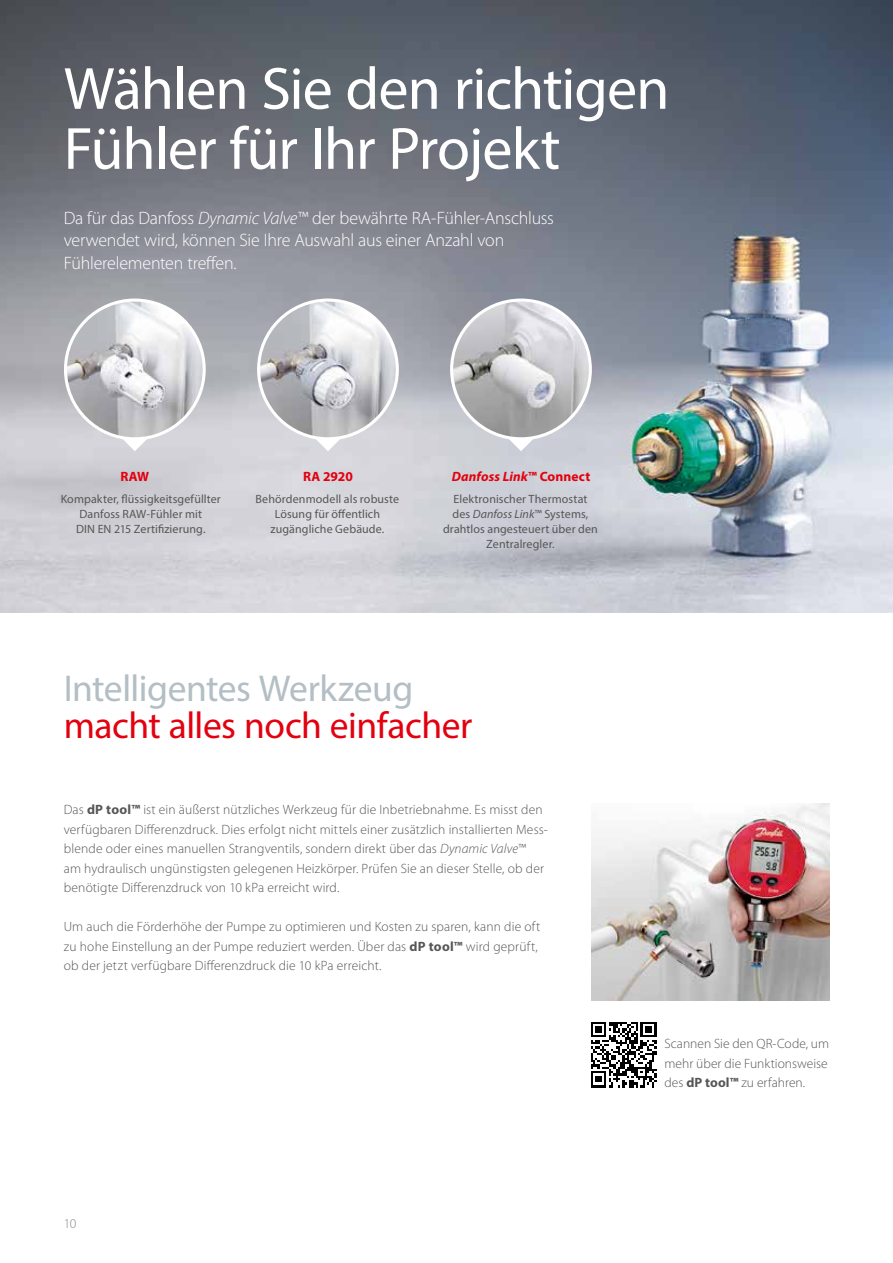
<style>
.page{position:relative;width:893px;height:1263px;background:#fff}
.page>*{position:absolute;margin:0;border:0;box-sizing:border-box;transform-origin:0 0}
.t1{font:60px/60px "Myriad Pro";letter-spacing:-.02em;color:#fff}
.t2{font:37.5px "Myriad Pro";letter-spacing:-.015em;color:#e3000f}
.t3{font:37.5px "Myriad Pro";letter-spacing:-.015em;color:#b3bec5}
.t4{font:300 18px/22.5px "Myriad Pro";letter-spacing:-.015em;color:#fff}
.t5{font:300 13.5px/19.5px "Myriad Pro";letter-spacing:.01em;color:#565656}
.t6{font:italic 700 13.5px "Myriad Pro";letter-spacing:.01em;color:#e3000f}
.t7{font:700 13.5px "Myriad Pro";color:#e3000f}
.t8{font:300 13.5px "Myriad Pro";color:#878786}
.t9{font:12px/15px "Myriad Pro";letter-spacing:.01em;color:#565656;text-align:center}
.s1{font-style:italic}
.s2{font-style:normal}
.s3{font-weight:700}
</style>
<div class="page">
<img style="left:591px;top:804px;width:238px;height:196px">
<svg style="left:591px;top:1022px;width:66px;height:66px"></svg>
<img style="left:0;top:0;width:893px;height:613px">
<svg style="left:120px;top:439px;width:30px;height:12px"></svg>
<img style="left:65px;top:300px;width:139px;height:139px;border-radius:69px">
<div style="left:64px;top:299px;width:142px;height:141px;border:3px solid #fff;border-radius:50%"></div>
<svg style="left:506px;top:439px;width:30px;height:12px"></svg>
<img style="left:452px;top:300px;width:138px;height:139px;border-radius:69px">
<div style="left:450px;top:299px;width:142px;height:141px;border:3px solid #fff;border-radius:50%"></div>
<svg style="left:313px;top:439px;width:30px;height:12px"></svg>
<img style="left:259px;top:300px;width:138px;height:139px;border-radius:69px">
<div style="left:257px;top:299px;width:142px;height:141px;border:3px solid #fff;border-radius:50%"></div>
<h1 class="t1" style="left:64px;top:58px;width:607px">Wählen Sie den richtigen<br>Fühler für Ihr Projekt</h1>
<h3 class="t4" style="left:64px;top:206px;width:492px">Da für das Danfoss <span class="s1">Dynamic Valve™</span> der bewährte RA-Fühler-Anschluss verwendet wird, können Sie Ihre Auswahl aus einer Anzahl von<br>Fühlerelementen treffen.</h3>
<p class="t7" style="left:120px;top:468px;width:30px">RAW</p>
<p class="t9" style="left:61px;top:491px;width:162px">Kompakter, flüssigkeitsgefüllter<br>Danfoss RAW-Fühler mit<br>DIN EN 215 Zertifizierung.</p>
<p class="t7" style="left:303px;top:468px;width:51px">RA 2920</p>
<p class="t6" style="left:452px;top:468px;width:140px">Danfoss Link<span class="s2">™ Connect</span></p>
<p class="t9" style="left:256px;top:491px;width:145px">Behördenmodell als robuste<br>Lösung für öffentlich zugängliche Gebäude.</p>
<p class="t9" style="left:443px;top:491px;width:156px">Elektronischer Thermostat<br>des <span class="s1">Danfoss Link</span>™ Systems, drahtlos angesteuert über den<br>Zentralregler.</p>
<h2 class="t3" style="left:64px;top:665px;width:351px">Intelligentes Werkzeug</h2>
<h2 class="t2" style="left:64px;top:702px;width:410px">macht alles noch einfacher</h2>
<p class="t5" style="left:64px;top:800px;width:486px">Das <span class="s3">dP tool™</span> ist ein äußerst nützliches Werkzeug für die Inbetriebnahme. Es misst den verfügbaren Differenzdruck. Dies erfolgt nicht mittels einer zusätzlich installierten Mess&shy;blende oder eines manuellen Strangventils, sondern direkt über das <span class="s1">Dynamic Valve</span>™<br>am hydraulisch ungünstigsten gelegenen Heizkörper. Prüfen Sie an dieser Stelle, ob der benötigte Differenzdruck von 10 kPa erreicht wird.</p>
<p class="t5" style="left:64px;top:917px;width:478px">Um auch die Förderhöhe der Pumpe zu optimieren und Kosten zu sparen, kann die oft zu hohe Einstellung an der Pumpe reduziert werden. Über das <span class="s3">dP tool™</span> wird geprüft, ob der jetzt verfügbare Differenzdruck die 10 kPa erreicht.</p>
<p class="t8" style="left:64px;top:1215px;width:14px">10</p>
<p class="t5" style="left:664px;top:1034px;width:166px;text-align:justify">Scannen Sie den QR-Code, um mehr über die Funktionsweise des <span class="s3">dP tool™</span> zu erfahren.</p>
</div>
